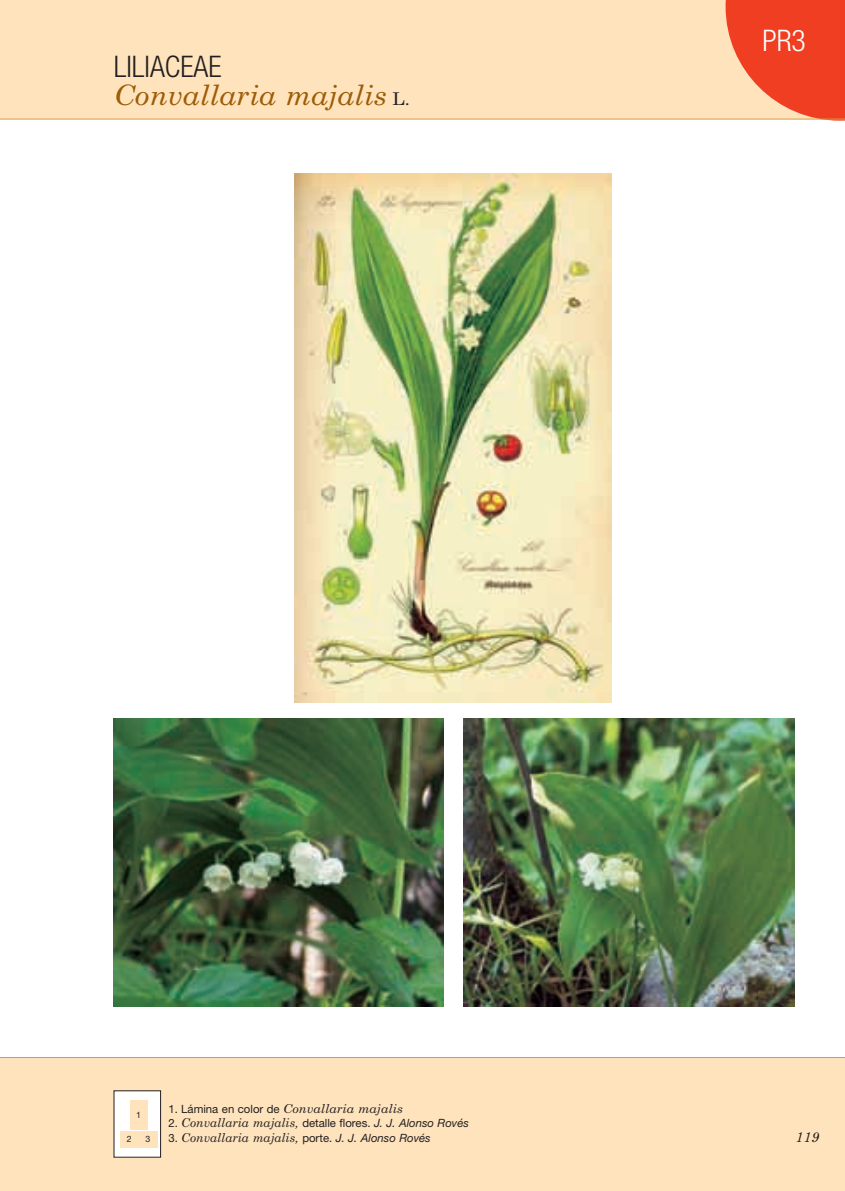
<style>
.page{position:relative;width:845px;height:1191px;background:#fff}
.page>*{position:absolute;margin:0;border:0;box-sizing:border-box;transform-origin:0 0}
.t1{font:300 condensed 29.75px "Helvetica Neue";color:#231f20}
.t2{font:300 condensed 29.75px "Helvetica Neue";color:#fff}
.t3{font:italic 28px "Century Schoolbook";color:#9d5c06;scale:1.05 1}
.t4{font:italic 14px "Century Schoolbook";color:#231f20}
.t5{font:italic 12.25px "Century Schoolbook";color:#231f20}
.t6{font:italic 12.25px "Century Schoolbook";color:#231f20;scale:1.05 1}
.t7{font:8.75px "Helvetica Neue";color:#231f20}
.s1{font-style:normal;font-size:17.5px;color:#231f20}
.s2{font-family:"Helvetica Neue";font-style:normal;font-size:11.38px}
.s3{font-family:"Helvetica Neue";font-size:11.38px}
</style>
<div class="page">
<img style="left:0;top:0;width:844px;height:1191px">
<h1 class="t1" style="left:114px;top:56px;width:109px">LILIACEAE</h1>
<h2 class="t3" style="left:114px;top:84px;width:283px">Convallaria majalis <span class="s1">L.</span></h2>
<h1 class="t2" style="left:762px;top:30px;width:45px">PR3</h1>
<p class="t7" style="left:136px;top:1111px;width:6px">1</p>
<p class="t7" style="left:127px;top:1135px;width:6px">2</p>
<p class="t7" style="left:145px;top:1135px;width:6px">3</p>
<p class="t6" style="left:168px;top:1103px;width:224px"><span class="s2">1. Lámina en color de</span> Convallaria majalis</p>
<p class="t5" style="left:168px;top:1118px;width:302px"><span class="s2">2.</span> Convallaria majalis, <span class="s2">detalle flores.</span> <span class="s3">J. J. Alonso Rovés</span></p>
<p class="t5" style="left:168px;top:1133px;width:264px"><span class="s2">3.</span> Convallaria majalis, <span class="s2">porte.</span> <span class="s3">J. J. Alonso Rovés</span></p>
<p class="t4" style="left:795px;top:1131px;width:25px">119</p>
</div>
